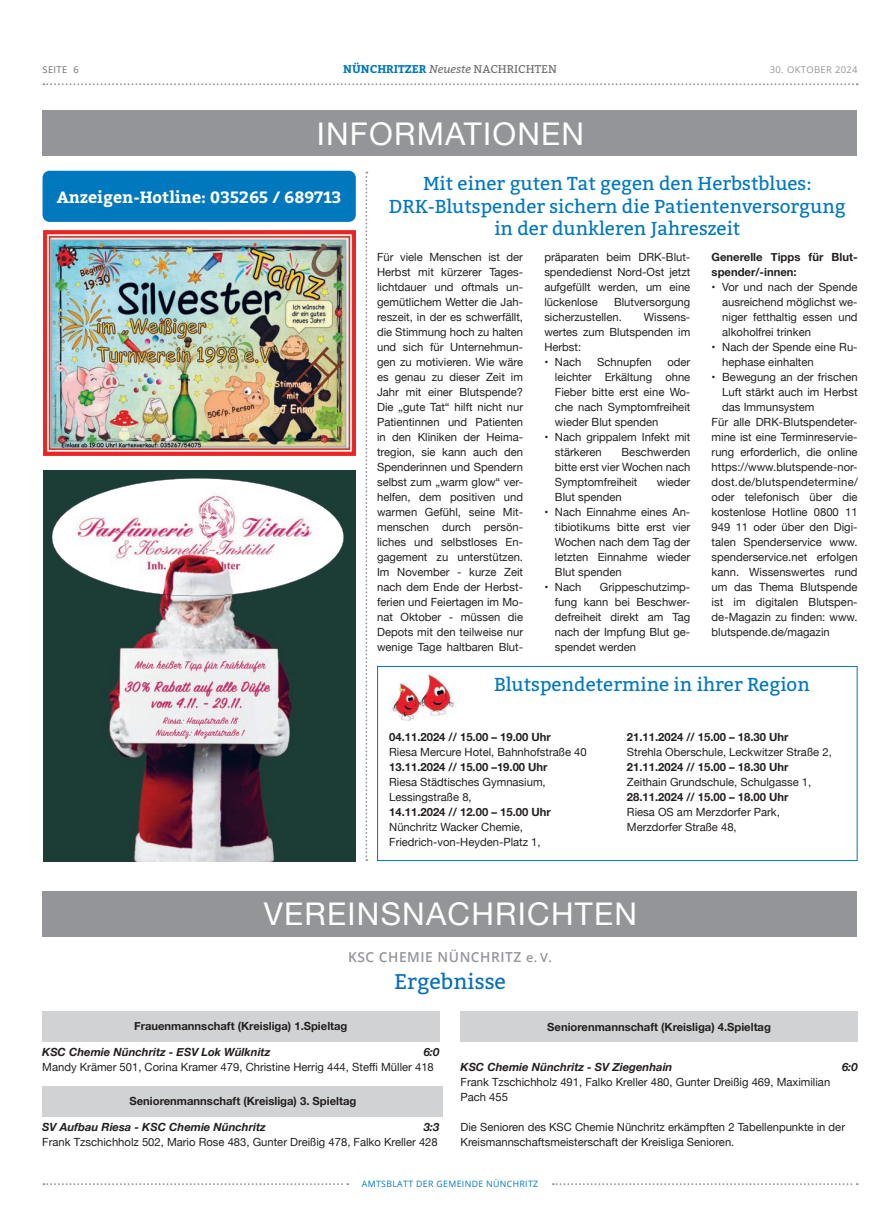
<style>
.page{position:relative;width:886px;height:1223px;background:#fff}
.page>*{position:absolute;margin:0;border:0;box-sizing:border-box;transform-origin:0 0}
.t1{font:31.25px "Helvetica Neue";letter-spacing:.04em;color:#fff}
.t2{font:21.25px "Bitter";color:#0a70b8}
.t3{font:18.75px/22.5px "Bitter";color:#0078be;text-align:center}
.t4{font:700 16.25px "Bitter";color:#fff}
.t5{font:600 13.75px "Open Sans";letter-spacing:.04em;color:#939598}
.t6{font:11.25px/15px "Helvetica Neue";color:#231f20}
.t7{font:700 11.25px/15px "Helvetica Neue";color:#231f20}
.t8{font:italic 700 11.25px "Helvetica Neue";color:#231f20}
.t9{font:700 11.25px "Bitter";color:#0078be}
.t10{font:11.25px "Helvetica Neue";letter-spacing:.025em;color:#231f20}
.t11{font:9.38px "Open Sans";letter-spacing:.04em;color:#939598}
.t12{font:9.38px "Open Sans";letter-spacing:.04em;color:#6c6d70}
.t13{font:8.75px "Open Sans";letter-spacing:.04em;color:#0078be}
.s1{font-weight:400;font-style:italic;color:#6c6d70}
.s2{font-weight:400;color:#6c6d70}
.s3{font-size:12.62px}
</style>
<div class="page">
<svg style="left:43px;top:83px;width:815px;height:2px"></svg>
<svg style="left:43px;top:1183px;width:305px;height:2px"></svg>
<svg style="left:553px;top:1183px;width:305px;height:2px"></svg>
<div style="left:43px;top:111px;width:814px;height:45px;background:#939598"></div>
<div style="left:43px;top:891px;width:814px;height:45px;background:#939598"></div>
<img style="left:391px;top:674px;width:64px;height:46px">
<div style="left:377px;top:666px;width:480px;height:195px;border:1px solid #0078be"></div>
<svg style="left:365px;top:172px;width:2px;height:689px"></svg>
<img style="left:43px;top:231px;width:312px;height:225px">
<img style="left:44px;top:471px;width:312px;height:390px">
<img style="left:52px;top:478px;width:292px;height:118px">
<div style="left:43px;top:171px;width:313px;height:51px;background:#0078be;border-radius:7px"></div>
<div style="left:42px;top:1011px;width:397px;height:30px;background:#d1d2d4"></div>
<div style="left:43px;top:1086px;width:400px;height:30px;background:#d1d2d4"></div>
<div style="left:460px;top:1011px;width:397px;height:30px;background:#d1d2d4"></div>
<p class="t12" style="left:43px;top:63px;width:38px">SEITE 6</p>
<p class="t9" style="left:343px;top:61px;width:215px">NÜNCHRITZER <span class="s1">Neueste</span> <span class="s2">NACHRICHTEN</span></p>
<p class="t11" style="left:770px;top:63px;width:89px">30. OKTOBER 2024</p>
<h1 class="t1" style="left:317px;top:111px;width:269px">INFORMATIONEN</h1>
<h3 class="t4" style="left:57px;top:184px;width:286px">Anzeigen-Hotline: 035265 / 689713</h3>
<h3 class="t3" style="left:389px;top:172px;width:458px">Mit einer guten Tat gegen den Herbstblues:<br>DRK-Blutspender sichern die Patientenversorgung in der dunkleren Jahreszeit</h3>
<p class="t6" style="left:377px;top:250px;width:148px;text-align:justify">Für viele Menschen ist der Herbst mit kürzerer Tages&shy;lichtdauer und oftmals un&shy;gemütlichem Wetter die Jah&shy;reszeit, in der es schwerfällt, die Stimmung hoch zu halten und sich für Unternehmun&shy;gen zu motivieren. Wie wäre es genau zu dieser Zeit im Jahr mit einer Blutspende?<br>Die „gute Tat“ hilft nicht nur Patientinnen und Patienten in den Kliniken der Heima&shy;tregion, sie kann auch den Spenderinnen und Spendern selbst zum „warm glow“ ver&shy;helfen, dem positiven und warmen Gefühl, seine Mit&shy;menschen durch persön&shy;liches und selbstloses En&shy;gagement zu unterstützen.<br>Im November - kurze Zeit nach dem Ende der Herbst&shy;ferien und Feiertagen im Mo&shy;nat Oktober - müssen die Depots mit den teilweise nur wenige Tage haltbaren Blut-</p>
<p class="t6" style="left:544px;top:250px;width:147px;text-align:justify">präparaten beim DRK-Blut&shy;spendedienst Nord-Ost jetzt aufgefüllt werden, um eine lückenlose</p>
<p class="t7" style="left:711px;top:249px;width:147px">Generelle Tipps für Blut&shy;spender/-innen:</p>
<p class="t6" style="left:722px;top:280px;width:137px;text-align:justify;text-indent:-11px">• Vor und nach der Spende ausreichend möglichst we&shy;niger fetthaltig essen und alkoholfrei trinken</p>
<p class="t6" style="left:722px;top:340px;width:137px;text-indent:-11px">• Nach der Spende eine Ru&shy;hephase einhalten</p>
<p class="t6" style="left:711px;top:370px;width:147px">• Bewegung an der frischen</p>
<p class="t6" style="left:722px;top:385px;width:137px">Luft stärkt auch im Herbst</p>
<p class="t6" style="left:722px;top:400px;width:94px">das Immunsystem</p>
<p class="t6" style="left:711px;top:415px;width:147px">Für alle DRK-Blutspendeter-</p>
<p class="t6" style="left:711px;top:430px;width:147px">mine ist eine Terminreservie-</p>
<p class="t6" style="left:711px;top:445px;width:147px">rung erforderlich, die online</p>
<p class="t6" style="left:711px;top:460px;width:147px">https://www.blutspende-nor-</p>
<p class="t10" style="left:711px;top:473px;width:148px">dost.de/blutspendetermine/</p>
<p class="t6" style="left:711px;top:490px;width:147px">oder telefonisch über die</p>
<p class="t6" style="left:711px;top:505px;width:147px">kostenlose Hotline 0800 11</p>
<p class="t6" style="left:711px;top:520px;width:148px">949 11 oder über den Digi-</p>
<p class="t6" style="left:711px;top:535px;width:147px">talen Spenderservice www.</p>
<p class="t6" style="left:711px;top:550px;width:147px">spenderservice.net erfolgen</p>
<p class="t6" style="left:711px;top:565px;width:147px">kann. Wissenswertes rund</p>
<p class="t6" style="left:711px;top:580px;width:147px">um das Thema Blutspende</p>
<p class="t6" style="left:711px;top:595px;width:147px">ist im digitalen Blutspen-</p>
<p class="t6" style="left:711px;top:610px;width:147px">de-Magazin zu finden: www.</p>
<p class="t6" style="left:711px;top:625px;width:120px">blutspende.de/magazin</p>
<p class="t6" style="left:544px;top:295px;width:147px;text-indent:70px">Blutversorgung sicherzustellen.</p>
<p class="t6" style="left:544px;top:310px;width:147px;text-align:justify;text-indent:100px">Wissens&shy;wertes zum Blutspenden im Herbst:</p>
<p class="t6" style="left:544px;top:355px;width:39px">• Nach</p>
<p class="t6" style="left:597px;top:355px;width:56px">Schnupfen</p>
<p class="t6" style="left:555px;top:355px;width:137px;text-align:justify;text-indent:112px">oder leichter Erkältung ohne Fieber bitte erst eine Wo&shy;che nach Symptomfreiheit wieder Blut spenden</p>
<p class="t6" style="left:555px;top:430px;width:137px;text-indent:-11px">• Nach grippalem Infekt mit stärkeren</p>
<p class="t6" style="left:555px;top:445px;width:137px;text-align:justify;text-indent:67px">Beschwerden bitte erst vier Wochen nach Symptomfreiheit</p>
<p class="t6" style="left:657px;top:475px;width:35px">wieder</p>
<p class="t6" style="left:555px;top:490px;width:68px">Blut spenden</p>
<p class="t6" style="left:555px;top:505px;width:137px;text-align:justify;text-indent:-11px">• Nach Einnahme eines An&shy;tibiotikums bitte erst vier Wochen nach dem Tag der letzten Einnahme wieder Blut spenden</p>
<p class="t6" style="left:544px;top:580px;width:39px">• Nach</p>
<p class="t6" style="left:555px;top:580px;width:137px;text-align:justify;text-indent:45px">Grippeschutzimp&shy;fung kann bei Beschwer&shy;defreiheit direkt am Tag nach der Impfung Blut ge&shy;spendet werden</p>
<h3 class="t3" style="left:494px;top:673px;width:317px">Blutspendetermine in ihrer Region</h3>
<p class="t7" style="left:389px;top:729px;width:163px">04.11.2024 // 15.00 – 19.00 Uhr</p>
<p class="t6" style="left:389px;top:745px;width:199px">Riesa Mercure Hotel, Bahnhofstraße 40</p>
<p class="t7" style="left:389px;top:759px;width:160px">13.11.2024 // 15.00 –19.00 Uhr</p>
<p class="t6" style="left:389px;top:775px;width:158px">Riesa Städtisches Gymnasium,<br>Lessingstraße 8,</p>
<p class="t7" style="left:389px;top:804px;width:163px">14.11.2024 // 12.00 – 15.00 Uhr</p>
<p class="t6" style="left:389px;top:820px;width:153px">Nünchritz Wacker Chemie,<br>Friedrich-von-Heyden-Platz 1,</p>
<p class="t7" style="left:627px;top:729px;width:163px">21.11.2024 // 15.00 – 18.30 Uhr</p>
<p class="t6" style="left:627px;top:745px;width:206px">Strehla Oberschule, Leckwitzer Straße 2,</p>
<p class="t7" style="left:627px;top:759px;width:163px">21.11.2024 // 15.00 – 18.30 Uhr</p>
<p class="t6" style="left:627px;top:775px;width:186px">Zeithain Grundschule, Schulgasse 1,</p>
<p class="t7" style="left:627px;top:789px;width:163px">28.11.2024 // 15.00 – 18.00 Uhr</p>
<p class="t6" style="left:627px;top:805px;width:154px">Riesa OS am Merzdorfer Park,<br>Merzdorfer Straße 48,</p>
<h1 class="t1" style="left:264px;top:891px;width:374px">VEREINSNACHRICHTEN</h1>
<p class="t5" style="left:348px;top:947px;width:206px">KSC CHEMIE NÜNCHRITZ <span class="s3">e. V.</span></p>
<h2 class="t2" style="left:394px;top:966px;width:114px">Ergebnisse</h2>
<p class="t7" style="left:134px;top:1019px;width:215px">Frauenmannschaft (Kreisliga) 1.Spieltag</p>
<p class="t8" style="left:42px;top:1043px;width:230px">KSC Chemie Nünchritz - ESV Lok Wülknitz</p>
<p class="t8" style="left:424px;top:1043px;width:17px">6:0</p>
<p class="t6" style="left:42px;top:1060px;width:393px">Mandy Krämer 501, Corina Kramer 479, Christine Herrig 444, Steffi Müller 418</p>
<p class="t7" style="left:129px;top:1094px;width:228px">Seniorenmannschaft (Kreisliga) 3. Spieltag</p>
<p class="t8" style="left:42px;top:1118px;width:225px">SV Aufbau Riesa - KSC Chemie Nünchritz</p>
<p class="t8" style="left:424px;top:1118px;width:17px">3:3</p>
<p class="t6" style="left:42px;top:1135px;width:397px">Frank Tzschichholz 502, Mario Rose 483, Gunter Dreißig 478, Falko Kreller 428</p>
<p class="t7" style="left:547px;top:1019px;width:225px">Seniorenmannschaft (Kreisliga) 4.Spieltag</p>
<p class="t8" style="left:460px;top:1058px;width:213px">KSC Chemie Nünchritz - SV Ziegenhain</p>
<p class="t8" style="left:842px;top:1058px;width:17px">6:0</p>
<p class="t6" style="left:460px;top:1075px;width:371px">Frank Tzschichholz 491, Falko Kreller 480, Gunter Dreißig 469, Maximilian<br>Pach 455</p>
<p class="t6" style="left:460px;top:1120px;width:386px">Die Senioren des KSC Chemie Nünchritz erkämpften 2 Tabellenpunkte in der<br>Kreismannschaftsmeisterschaft der Kreisliga Senioren.</p>
<p class="t13" style="left:362px;top:1177px;width:178px">AMTSBLATT DER GEMEINDE NÜNCHRITZ</p>
</div>
